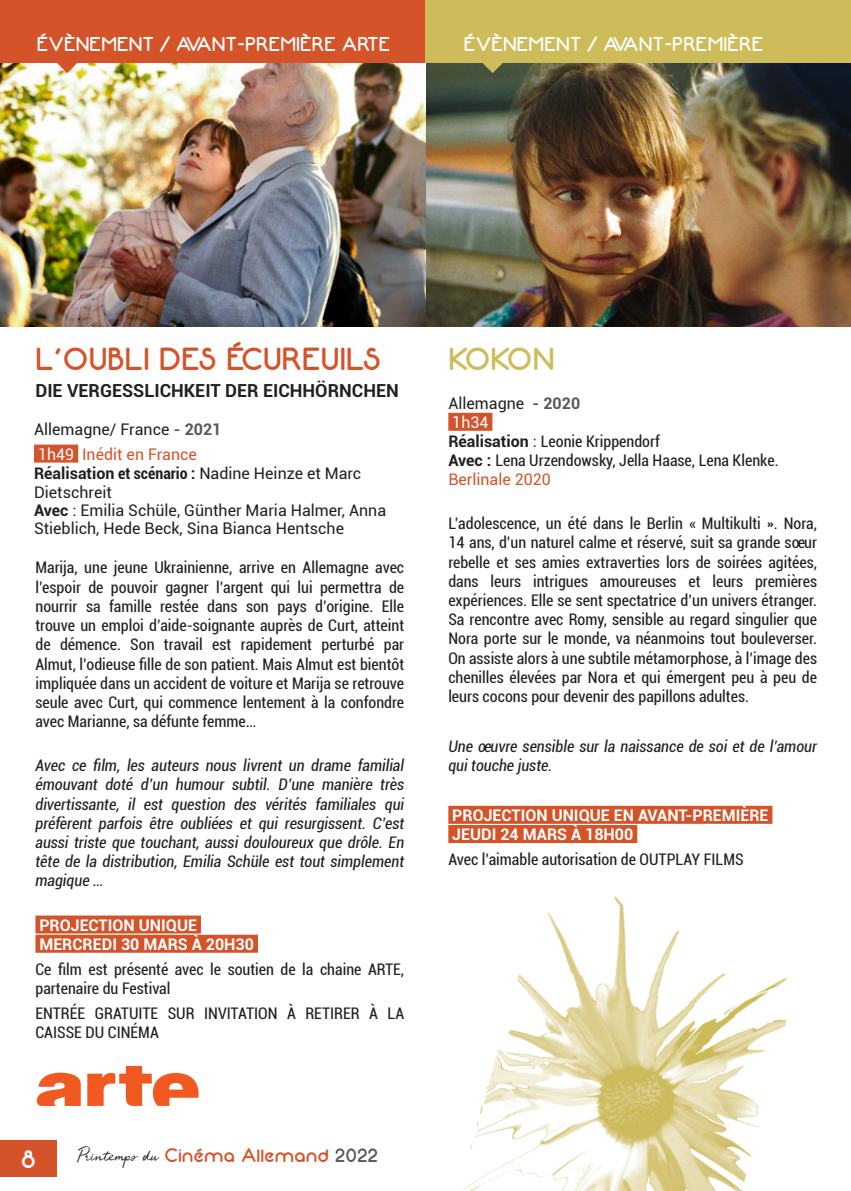
<style>
.page{position:relative;width:851px;height:1191px;background:#fff}
.page>*{position:absolute;margin:0;border:0;box-sizing:border-box;transform-origin:0 0}
.TITRE_FILM{font:32px "Neon 80 s";color:#d55329}
.TITRE_FILM-2{font:32px "Neon 80 s";letter-spacing:-.055em;color:#cebc5b}
.t1{font:26px "Neon 80 s";color:#fff}
.t2{font:20px "Neon 80 s";color:#fff}
.t3{font:19.8px "Neon 80 s";color:#d55329}
.t4{font:700 18px "Roboto";color:#231f20}
.t5{font:condensed 16px/19.2px "Roboto";color:#231f20;text-align:justify}
.t6{font:italic condensed 16px/19.2px "Roboto";color:#231f20;text-align:justify}
.t7{font:16px/19.2px "Roboto";color:#231f20}
.t8{font:700 16px "Roboto";color:#fff}
.t9{font:16px "Roboto";color:#d55329}
.t10{font:16px "Roboto";color:#fff}
.s1{font-weight:700;color:#57585a}
.s2{color:#fff}
.s3{font-weight:700}
.s4{font-weight:700;font-stretch:condensed}
.s5{font-family:"Jelytta";font-size:14.2px;color:#231f20}
.s6{color:#57585a}
.s7{font-weight:700;font-stretch:normal}
.s8{font-stretch:normal}
</style>
<div class="page">
<div style="left:0;top:1140px;width:57px;height:36px;background:#d55329"></div>
<img style="left:0;top:63px;width:850px;height:263px">
<div style="left:0;top:0;width:425px;height:63px;background:#d55329"></div>
<div style="left:425px;top:0;width:425px;height:63px;background:#cebc5b"></div>
<svg style="left:482px;top:63px;width:21px;height:10px"></svg>
<div style="left:35px;top:915px;width:166px;height:18px;background:#d55329"></div>
<div style="left:35px;top:934px;width:223px;height:18px;background:#d55329"></div>
<div style="left:448px;top:806px;width:324px;height:18px;background:#d55329"></div>
<div style="left:448px;top:825px;width:189px;height:18px;background:#d55329"></div>
<div style="left:34px;top:444px;width:44px;height:18px;background:#d55329"></div>
<div style="left:448px;top:413px;width:44px;height:18px;background:#d55329"></div>
<svg style="left:57px;top:63px;width:21px;height:10px"></svg>
<img style="left:461px;top:896px;width:327px;height:295px">
<svg style="left:37px;top:1066px;width:162px;height:40px"></svg>
<p class="t2" style="left:37px;top:33px;width:355px">ÉVÈNEMENT / AVANT-PREMIÈRE ARTE</p>
<p class="t2" style="left:464px;top:33px;width:301px">ÉVÈNEMENT / AVANT-PREMIÈRE</p>
<p class="TITRE_FILM" style="left:35px;top:341px;width:347px">L’OUBLI DES ÉCUREUILS</p>
<p class="t4" style="left:35px;top:378px;width:365px">DIE VERGESSLICHKEIT DER EICHHÖRNCHEN</p>
<p class="t7" style="left:34px;top:419px;width:189px">Allemagne/ France - <span class="s1">2021</span></p>
<p class="t9" style="left:38px;top:443px;width:160px"><span class="s2">1h49</span> Inédit en France</p>
<p class="t7" style="left:34px;top:463px;width:329px"><span class="s3">Réalisation</span> <span class="s4">et scénario :</span> Nadine Heinze et Marc<br>Dietschreit</p>
<p class="t7" style="left:34px;top:501px;width:353px;line-height:18px"><span class="s3">Avec</span> : Emilia Schüle, Günther Maria Halmer, Anna<br>Stieblich, Hede Beck, Sina Bianca Hentsche</p>
<p class="t5" style="left:35px;top:557px;width:370px">Marija, une jeune Ukrainienne, arrive en Allemagne avec l’espoir de pouvoir gagner l’argent qui lui permettra de nourrir sa famille restée dans son pays d’origine. Elle trouve un emploi d’aide-soignante auprès de Curt, atteint de démence. Son travail est rapidement perturbé par Almut, l’odieuse fille de son patient. Mais Almut est bientôt impliquée dans un accident de voiture et Marija se retrouve seule avec Curt, qui commence lentement à la confondre avec Marianne, sa défunte femme…</p>
<p class="t6" style="left:35px;top:755px;width:370px">Avec ce film, les auteurs nous livrent un drame familial émouvant doté d’un humour subtil. D’une manière très divertissante, il est question des vérités familiales qui préfèrent parfois être oubliées et qui resurgissent. C’est aussi triste que touchant, aussi douloureux que drôle. En tête de la distribution, Emilia Schüle est tout simplement magique …</p>
<p class="t8" style="left:39px;top:913px;width:159px">PROJECTION UNIQUE</p>
<p class="t8" style="left:39px;top:932px;width:216px">MERCREDI 30 MARS À 20H30</p>
<p class="t5" style="left:35px;top:958px;width:370px">Ce film est présenté avec le soutien de la chaine ARTE, partenaire du Festival</p>
<p class="t5" style="left:35px;top:1003px;width:370px">ENTRÉE GRATUITE SUR INVITATION À RETIRER À LA<br>CAISSE DU CINÉMA</p>
<h2 class="t1" style="left:21px;top:1144px;width:17px">8</h2>
<p class="t3" style="left:76px;top:1144px;width:303px"><span class="s5">Printemps du</span> Cinéma Allemand <span class="s6">2022</span></p>
<p class="TITRE_FILM-2" style="left:448px;top:341px;width:108px">KOKON</p>
<p class="t7" style="left:448px;top:393px;width:133px">Allemagne - <span class="s1">2020</span></p>
<p class="t10" style="left:452px;top:411px;width:38px">1h34</p>
<p class="t5" style="left:448px;top:431px;width:213px"><span class="s7">Réalisation</span> <span class="s8">:</span> Leonie Krippendorf</p>
<p class="t5" style="left:448px;top:450px;width:332px"><span class="s7">Avec :</span> Lena Urzendowsky, Jella Haase, Lena Klenke.</p>
<p class="t9" style="left:448px;top:468px;width:104px">Berlinale 2020</p>
<p class="t5" style="left:448px;top:513px;width:370px">L’adolescence, un été dans le Berlin « Multikulti ». Nora, 14 ans, d’un naturel calme et réservé, suit sa grande sœur rebelle et ses amies extraverties lors de soirées agitées, dans leurs intrigues amoureuses et leurs premières expériences. Elle se sent spectatrice d’un univers étranger.<br>Sa rencontre avec Romy, sensible au regard singulier que Nora porte sur le monde, va néanmoins tout bouleverser.<br>On assiste alors à une subtile métamorphose, à l’image des chenilles élevées par Nora et qui émergent peu à peu de leurs cocons pour devenir des papillons adultes.</p>
<p class="t6" style="left:448px;top:736px;width:370px">Une œuvre sensible sur la naissance de soi et de l’amour qui touche juste.</p>
<p class="t8" style="left:452px;top:804px;width:317px">PROJECTION UNIQUE EN AVANT-PREMIÈRE</p>
<p class="t8" style="left:452px;top:823px;width:182px">JEUDI 24 MARS À 18H00</p>
<p class="t5" style="left:448px;top:849px;width:297px">Avec l’aimable autorisation de OUTPLAY FILMS</p>
</div>
